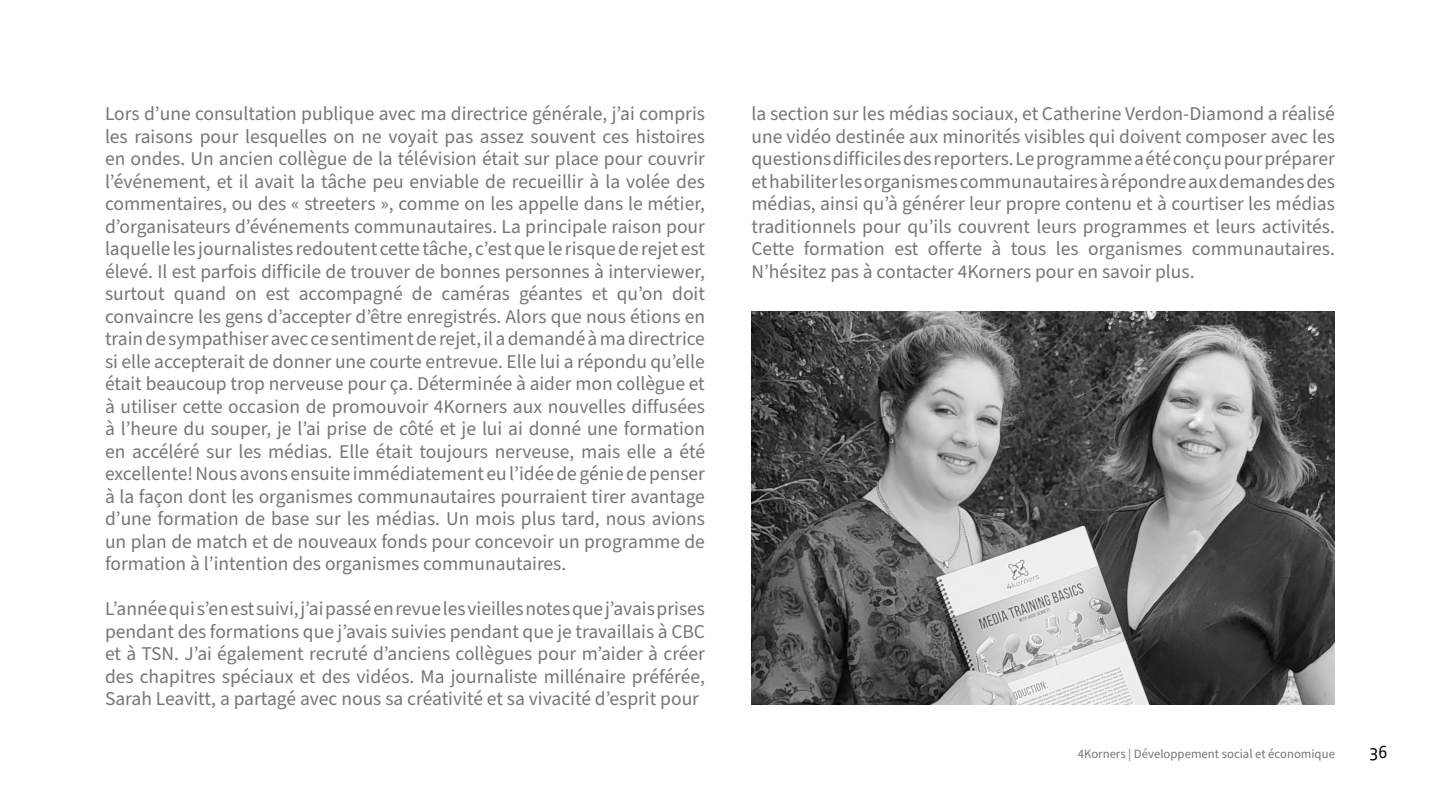
<style>
.page{position:relative;width:1440px;height:810px;background:#fff}
.page>*{position:absolute;margin:0;border:0;box-sizing:border-box;transform-origin:0 0}
.t1{font:19.5px/22.5px "Source Sans Pro";color:#737778;text-align:justify}
.t2{font:18px "Vista Sans OTCE";color:#000}
.t3{font:12.75px "Source Sans Pro";color:#737778}
</style>
<div class="page">
<img style="left:752px;top:311px;width:583px;height:394px">
<p class="t1" style="left:105px;top:103px;width:602px">Lors d’une consultation publique avec ma directrice générale, j’ai compris les raisons pour lesquelles on ne voyait pas assez souvent ces histoires en ondes. Un ancien collègue de la télévision était sur place pour couvrir l’événement, et il avait la tâche peu enviable de recueillir à la volée des commentaires, ou des « streeters », comme on les appelle dans le métier, d’organisateurs d’événements communautaires. La principale raison pour laquelle les journalistes redoutent cette tâche, c’est que le risque de rejet est élevé. Il est parfois difficile de trouver de bonnes personnes à interviewer, surtout quand on est accompagné de caméras géantes et qu’on doit convaincre les gens d’accepter d’être enregistrés. Alors que nous étions en train de sympathiser avec ce sentiment de rejet, il a demandé à ma directrice si elle accepterait de donner une courte entrevue. Elle lui a répondu qu’elle était beaucoup trop nerveuse pour ça. Déterminée à aider mon collègue et à utiliser cette occasion de promouvoir 4Korners aux nouvelles diffusées à l’heure du souper, je l’ai prise de côté et je lui ai donné une formation en accéléré sur les médias. Elle était toujours nerveuse, mais elle a été excellente! Nous avons ensuite immédiatement eu l’idée de génie de penser à la façon dont les organismes communautaires pourraient tirer avantage d’une formation de base sur les médias. Un mois plus tard, nous avions un plan de match et de nouveaux fonds pour concevoir un programme de formation à l’intention des organismes communautaires.</p>
<p class="t1" style="left:105px;top:598px;width:602px">L’année qui s’en est suivi, j’ai passé en revue les vieilles notes que j’avais prises pendant des formations que j’avais suivies pendant que je travaillais à CBC et à TSN. J’ai également recruté d’anciens collègues pour m’aider à créer des chapitres spéciaux et des vidéos. Ma journaliste millénaire préférée, Sarah Leavitt, a partagé avec nous sa créativité et sa vivacité d’esprit pour</p>
<p class="t1" style="left:752px;top:103px;width:585px">la section sur les médias sociaux, et Catherine Verdon-Diamond a réalisé une vidéo destinée aux minorités visibles qui doivent composer avec les questions difficiles des reporters. Le programme a été conçu pour préparer et habiliter les organismes communautaires à répondre aux demandes des médias, ainsi qu’à générer leur propre contenu et à courtiser les médias traditionnels pour qu’ils couvrent leurs programmes et leurs activités.<br>Cette formation est offerte à tous les organismes communautaires.<br>N’hésitez pas à contacter 4Korners pour en savoir plus.</p>
<p class="t3" style="left:1078px;top:745px;width:259px">4Korners | Développement social et économique</p>
<p class="t2" style="left:1370px;top:741px;width:19px">36</p>
</div>
